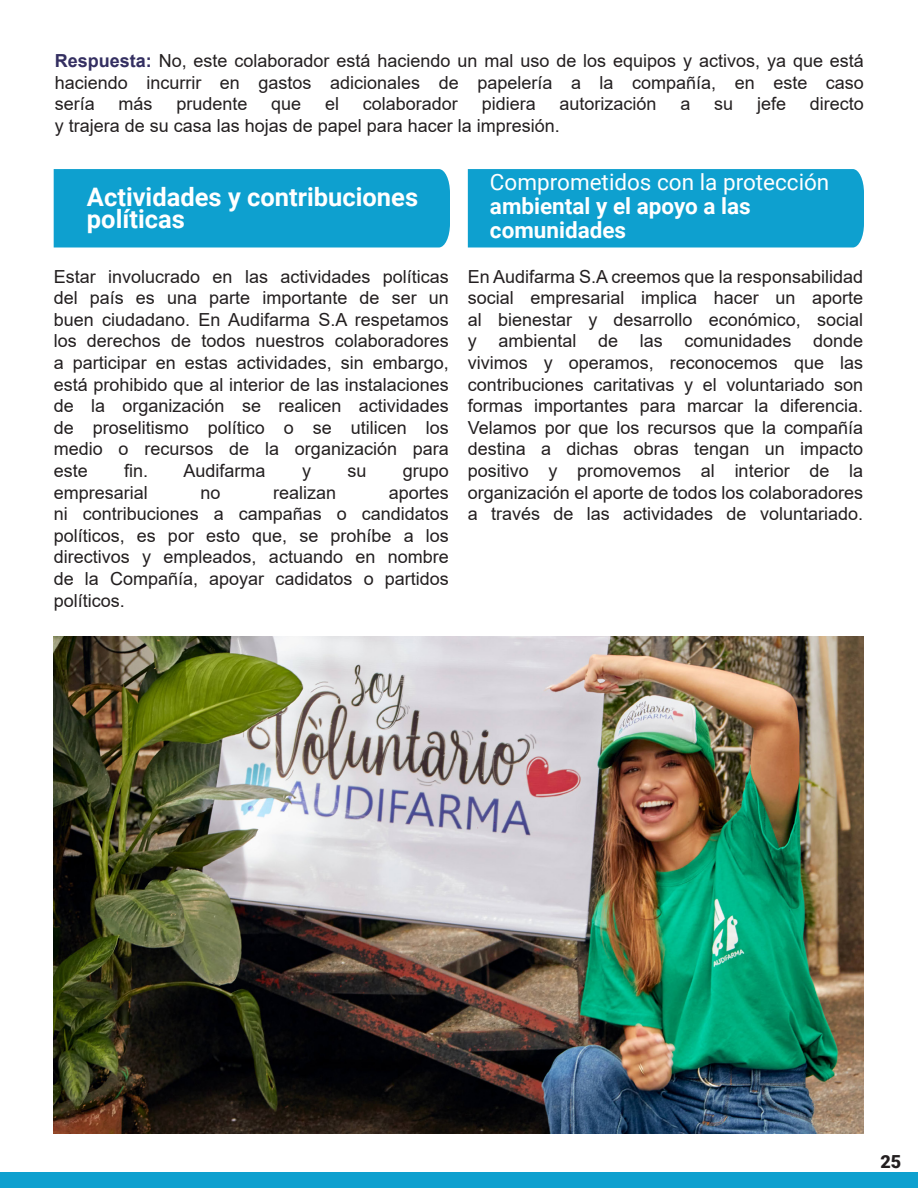
<style>
.page{position:relative;width:918px;height:1188px;background:#fff}
.page>*{position:absolute;margin:0;border:0;box-sizing:border-box;transform-origin:0 0}
.t1{font:700 25.5px "Roboto";color:#fff}
.t2{font:700 22.5px "Roboto";color:#fff}
.t3{font:22.5px "Roboto";color:#fff}
.t4{font:18px/21.6px "Arial";color:#231f20}
.t5{font:900 18px "Roboto";color:#231f20}
.s1{font-weight:700;color:#342f61}
</style>
<div class="page">
<div style="left:54px;top:169px;width:396px;height:79px;background:#0ea0cf"></div>
<div style="left:468px;top:169px;width:396px;height:79px;background:#0ea0cf"></div>
<img style="left:54px;top:636px;width:809px;height:498px">
<div style="left:0;top:1172px;width:918px;height:16px;background:#0ea0cf"></div>
<p class="t4" style="left:55px;top:50px;width:811px"><span class="s1">Respuesta:</span> No, este colaborador está haciendo un mal uso de los equipos y activos, ya que está</p>
<p class="t4" style="left:55px;top:71px;width:811px">haciendo incurrir en gastos adicionales de papelería a la compañía, en este caso</p>
<p class="t4" style="left:55px;top:93px;width:42px">sería</p>
<p class="t4" style="left:119px;top:93px;width:36px">más</p>
<p class="t4" style="left:176px;top:93px;width:73px">prudente</p>
<p class="t4" style="left:271px;top:93px;width:32px">que</p>
<p class="t4" style="left:325px;top:93px;width:16px">el</p>
<p class="t4" style="left:363px;top:93px;width:97px">colaborador</p>
<p class="t4" style="left:482px;top:93px;width:56px">pidiera</p>
<p class="t4" style="left:560px;top:93px;width:99px">autorización</p>
<p class="t4" style="left:681px;top:93px;width:12px">a</p>
<p class="t4" style="left:714px;top:93px;width:21px">su</p>
<p class="t4" style="left:757px;top:93px;width:31px">jefe</p>
<p class="t4" style="left:810px;top:93px;width:56px">directo</p>
<p class="t4" style="left:55px;top:115px;width:507px">y trajera de su casa las hojas de papel para hacer la impresión.</p>
<p class="t1" style="left:87px;top:179px;width:333px">Actividades y contribuciones</p>
<p class="t1" style="left:87px;top:201px;width:99px">políticas</p>
<p class="t4" style="left:54px;top:265px;width:397px">Estar involucrado en las actividades políticas</p>
<p class="t4" style="left:54px;top:287px;width:397px">del país es una parte importante de ser un buen ciudadano. En Audifarma S.A respetamos</p>
<p class="t4" style="left:54px;top:330px;width:397px">los derechos de todos nuestros colaboradores</p>
<p class="t4" style="left:54px;top:352px;width:397px">a participar en estas actividades, sin embargo, está prohibido que al interior de las instalaciones</p>
<p class="t4" style="left:54px;top:395px;width:397px">de la organización se realicen actividades</p>
<p class="t4" style="left:54px;top:417px;width:397px">de proselitismo político o se utilicen los</p>
<p class="t4" style="left:54px;top:438px;width:397px">medio o recursos de la organización para</p>
<p class="t4" style="left:54px;top:460px;width:36px">este</p>
<p class="t4" style="left:124px;top:460px;width:26px">fin.</p>
<p class="t4" style="left:184px;top:460px;width:84px">Audifarma</p>
<p class="t4" style="left:302px;top:460px;width:10px">y</p>
<p class="t4" style="left:347px;top:460px;width:21px">su</p>
<p class="t4" style="left:403px;top:460px;width:48px">grupo</p>
<p class="t4" style="left:54px;top:481px;width:96px">empresarial</p>
<p class="t4" style="left:200px;top:481px;width:22px">no</p>
<p class="t4" style="left:273px;top:481px;width:65px">realizan</p>
<p class="t4" style="left:389px;top:481px;width:62px">aportes</p>
<p class="t4" style="left:54px;top:503px;width:397px">ni contribuciones a campañas o candidatos</p>
<p class="t4" style="left:54px;top:525px;width:397px">políticos, es por esto que, se prohíbe a los</p>
<p class="t4" style="left:54px;top:546px;width:397px">directivos y empleados, actuando en nombre</p>
<p class="t4" style="left:54px;top:568px;width:397px">de la Compañía, apoyar cadidatos o partidos</p>
<p class="t4" style="left:54px;top:589px;width:73px">políticos.</p>
<p class="t3" style="left:490px;top:166px;width:341px">Comprometidos con la protección</p>
<p class="t2" style="left:490px;top:190px;width:262px">ambiental y el apoyo a las</p>
<p class="t2" style="left:490px;top:214px;width:138px">comunidades</p>
<p class="t4" style="left:468px;top:265px;width:397px">En Audifarma S.A creemos que la responsabilidad</p>
<p class="t4" style="left:468px;top:287px;width:397px">social empresarial implica hacer un aporte</p>
<p class="t4" style="left:468px;top:309px;width:397px">al bienestar y desarrollo económico, social</p>
<p class="t4" style="left:468px;top:330px;width:397px">y ambiental de las comunidades donde</p>
<p class="t4" style="left:468px;top:352px;width:397px">vivimos y operamos, reconocemos que las</p>
<p class="t4" style="left:468px;top:373px;width:397px">contribuciones caritativas y el voluntariado son formas importantes para marcar la diferencia.</p>
<p class="t4" style="left:468px;top:417px;width:397px">Velamos por que los recursos que la compañía</p>
<p class="t4" style="left:468px;top:438px;width:397px">destina a dichas obras tengan un impacto</p>
<p class="t4" style="left:468px;top:460px;width:397px">positivo y promovemos al interior de la</p>
<p class="t4" style="left:468px;top:481px;width:397px">organización el aporte de todos los colaboradores</p>
<p class="t4" style="left:468px;top:503px;width:397px">a través de las actividades de voluntariado.</p>
<p class="t5" style="left:881px;top:1149px;width:22px">25</p>
</div>
